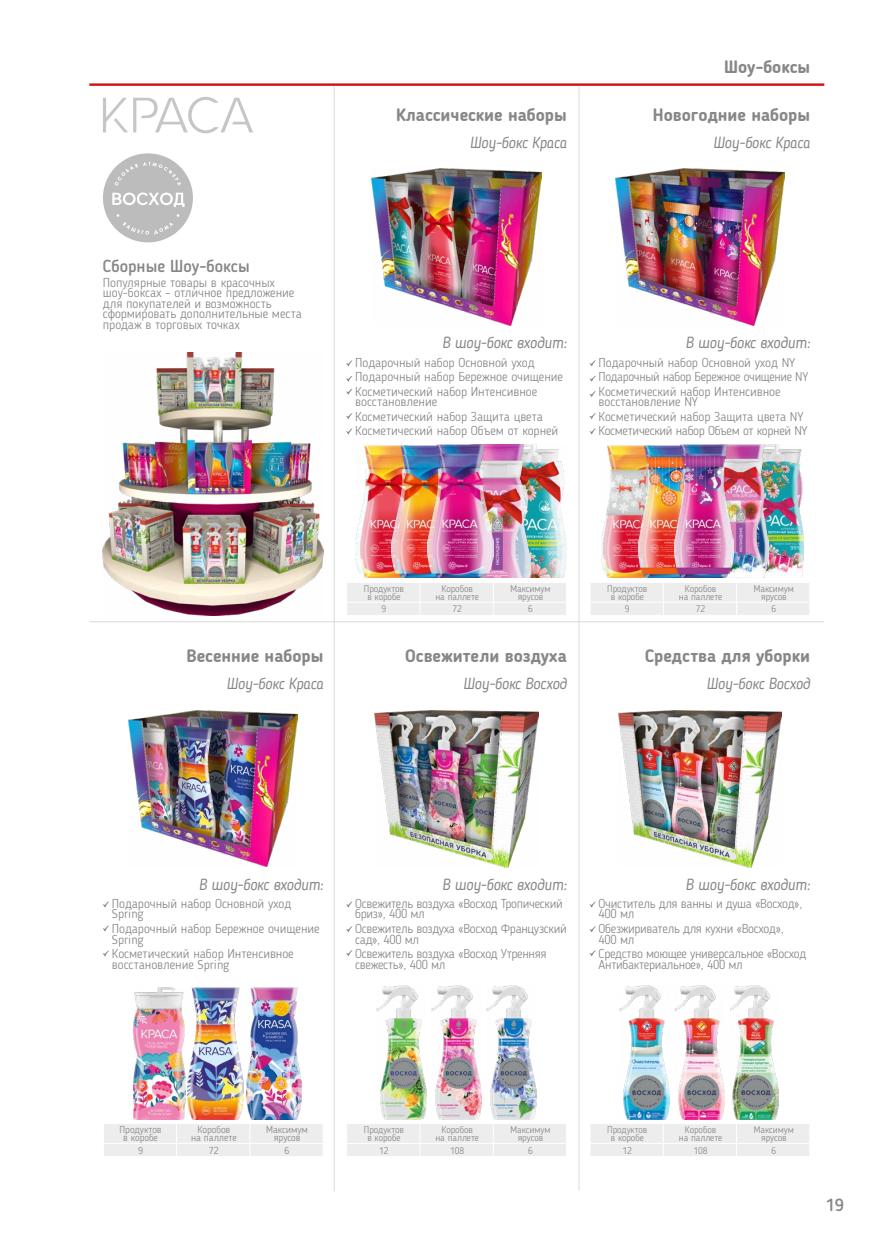
<style>
.page{position:relative;width:874px;height:1241px;background:#fff}
.page>*{position:absolute;margin:0;border:0;box-sizing:border-box;transform-origin:0 0}
.t1{font:700 17.5px "Blogger Sans";color:#878787}
.t2{font:500 17.5px "Blogger Sans";color:#878787}
.t3{font:500 16.97px "Blogger Sans";color:#878787}
.t4{font:italic 15.75px "Blogger Sans";letter-spacing:-.01em;color:#878787;scale:.96 1}
.t5{font:300 12.6px/14.5px "Blogger Sans";color:#878787}
.t6{font:300 12.6px/10.5px "Blogger Sans";letter-spacing:-.02em;color:#878787}
.t7{font:300 9.97px/8.4px "Blogger Sans";color:#878787;text-align:center}
.t8{font:300 9.45px/8.4px "Blogger Sans";color:#878787;text-align:center}
</style>
<div class="page">
<hr style="left:89px;top:83px;width:734px;height:3px;background:#cd1719">
<hr style="left:89px;top:621px;width:734px;height:1px;background:#dadada">
<hr style="left:333px;top:86px;width:1px;height:1105px;background:#dadada">
<hr style="left:578px;top:86px;width:1px;height:1104px;background:#dadada">
<svg style="left:103px;top:901px;width:6px;height:6px"></svg>
<svg style="left:103px;top:925px;width:6px;height:6px"></svg>
<svg style="left:103px;top:950px;width:6px;height:6px"></svg>
<div style="left:104px;top:1124px;width:219px;height:32px;background:#ededed"></div>
<hr style="left:250px;top:1155px;width:73px;height:1px;background:#fff">
<img style="left:128px;top:710px;width:170px;height:156px">
<img style="left:133px;top:987px;width:53px;height:131px">
<img style="left:188px;top:987px;width:55px;height:131px">
<img style="left:246px;top:987px;width:56px;height:131px">
<div style="left:347px;top:583px;width:219px;height:32px;background:#ededed"></div>
<svg style="left:346px;top:360px;width:6px;height:6px"></svg>
<svg style="left:346px;top:376px;width:6px;height:6px"></svg>
<svg style="left:346px;top:388px;width:6px;height:7px"></svg>
<svg style="left:346px;top:413px;width:6px;height:6px"></svg>
<svg style="left:346px;top:428px;width:6px;height:6px"></svg>
<img style="left:371px;top:169px;width:170px;height:156px">
<img style="left:530px;top:444px;width:36px;height:134px">
<img style="left:493px;top:444px;width:37px;height:134px">
<img style="left:355px;top:446px;width:36px;height:132px">
<img style="left:391px;top:445px;width:36px;height:133px">
<img style="left:427px;top:444px;width:66px;height:134px">
<div style="left:591px;top:583px;width:218px;height:32px;background:#ededed"></div>
<svg style="left:589px;top:360px;width:6px;height:6px"></svg>
<svg style="left:589px;top:376px;width:6px;height:6px"></svg>
<svg style="left:589px;top:391px;width:6px;height:6px"></svg>
<svg style="left:589px;top:413px;width:6px;height:6px"></svg>
<svg style="left:589px;top:428px;width:6px;height:6px"></svg>
<img style="left:768px;top:444px;width:34px;height:134px">
<img style="left:733px;top:444px;width:35px;height:134px">
<img style="left:601px;top:445px;width:36px;height:133px">
<img style="left:637px;top:445px;width:37px;height:133px">
<img style="left:674px;top:444px;width:59px;height:134px">
<img style="left:615px;top:169px;width:169px;height:157px">
<div style="left:347px;top:1124px;width:219px;height:32px;background:#ededed"></div>
<hr style="left:493px;top:1155px;width:73px;height:1px;background:#fff">
<svg style="left:346px;top:901px;width:6px;height:6px"></svg>
<svg style="left:346px;top:926px;width:6px;height:6px"></svg>
<svg style="left:346px;top:950px;width:6px;height:6px"></svg>
<img style="left:374px;top:710px;width:164px;height:156px">
<img style="left:486px;top:985px;width:50px;height:133px">
<img style="left:376px;top:985px;width:50px;height:133px">
<img style="left:431px;top:985px;width:50px;height:133px">
<div style="left:591px;top:1124px;width:218px;height:32px;background:#ededed"></div>
<hr style="left:736px;top:1155px;width:73px;height:1px;background:#fff">
<svg style="left:589px;top:902px;width:6px;height:5px"></svg>
<svg style="left:589px;top:926px;width:6px;height:6px"></svg>
<svg style="left:589px;top:950px;width:6px;height:6px"></svg>
<img style="left:730px;top:985px;width:48px;height:133px">
<img style="left:619px;top:985px;width:50px;height:133px">
<img style="left:674px;top:985px;width:50px;height:133px">
<img style="left:618px;top:710px;width:163px;height:156px">
<svg style="left:103px;top:97px;width:150px;height:36px"></svg>
<div style="left:103px;top:153px;width:90px;height:89px;background:#bcbcbc;border-radius:50%"></div>
<svg style="left:115px;top:162px;width:66px;height:24px"></svg>
<svg style="left:112px;top:192px;width:72px;height:15px"></svg>
<svg style="left:116px;top:214px;width:63px;height:20px"></svg>
<img style="left:103px;top:352px;width:220px;height:263px">
<h2 class="t3" style="left:103px;top:256px;width:148px">Сборные Шоу-боксы</h2>
<p class="t5" style="left:103px;top:277px;width:200px;line-height:10.5px">Популярные товары в красочных шоу-боксах – отличное предложение для покупателей и возможность сформировать дополнительные места продаж в торговых точках</p>
<h1 class="t1" style="left:396px;top:104px;width:172px">Классические наборы</h1>
<p class="t4" style="left:469px;top:133px;width:102px">Шоу-бокс Краса</p>
<h1 class="t1" style="left:723px;top:56px;width:88px">Шоу-боксы</h1>
<h1 class="t1" style="left:652px;top:104px;width:159px">Новогодние наборы</h1>
<p class="t4" style="left:713px;top:133px;width:102px">Шоу-бокс Краса</p>
<p class="t4" style="left:442px;top:333px;width:131px">В шоу-бокс входит:</p>
<p class="t5" style="left:355px;top:355px;width:209px">Подарочный набор Основной уход<br>Подарочный набор Бережное очищение<br>Косметический набор Интенсивное</p>
<p class="t5" style="left:355px;top:394px;width:204px">восстановление<br>Косметический набор Защита цвета<br>Косметический набор Объем от корней</p>
<p class="t4" style="left:685px;top:333px;width:131px">В шоу-бокс входит:</p>
<p class="t5" style="left:598px;top:355px;width:211px">Подарочный набор Основной уход NY<br>Подарочный набор Бережное очищение NY<br>Косметический набор Интенсивное</p>
<p class="t5" style="left:598px;top:394px;width:210px">восстановление NY<br>Косметический набор Защита цвета NY<br>Косметический набор Объем от корней NY</p>
<h1 class="t1" style="left:186px;top:645px;width:138px">Весенние наборы</h1>
<p class="t4" style="left:226px;top:674px;width:102px">Шоу-бокс Краса</p>
<p class="t8" style="left:363px;top:584px;width:42px">Продуктов в коробе</p>
<p class="t8" style="left:435px;top:584px;width:45px">Коробов<br>на паллете</p>
<p class="t8" style="left:510px;top:584px;width:41px">Максимум ярусов</p>
<p class="t8" style="left:381px;top:605px;width:6px">9</p>
<p class="t8" style="left:452px;top:605px;width:11px">72</p>
<p class="t8" style="left:528px;top:605px;width:6px">6</p>
<h1 class="t1" style="left:405px;top:645px;width:163px">Освежители воздуха</h1>
<p class="t4" style="left:463px;top:674px;width:109px">Шоу-бокс Восход</p>
<p class="t8" style="left:607px;top:584px;width:42px">Продуктов в коробе</p>
<p class="t8" style="left:678px;top:584px;width:45px">Коробов<br>на паллете</p>
<p class="t8" style="left:753px;top:584px;width:41px">Максимум ярусов</p>
<p class="t8" style="left:624px;top:604px;width:6px">9</p>
<p class="t8" style="left:695px;top:604px;width:11px">72</p>
<p class="t8" style="left:771px;top:604px;width:6px">6</p>
<h1 class="t1" style="left:644px;top:645px;width:166px">Средства для уборки</h1>
<p class="t4" style="left:706px;top:674px;width:109px">Шоу-бокс Восход</p>
<p class="t4" style="left:199px;top:874px;width:131px">В шоу-бокс входит:</p>
<p class="t5" style="left:112px;top:898px;width:181px;line-height:10.5px">Подарочный набор Основной уход<br>Spring</p>
<p class="t5" style="left:112px;top:923px;width:209px;line-height:10.5px">Подарочный набор Бережное очищение<br>Spring</p>
<p class="t5" style="left:112px;top:947px;width:183px;line-height:11.4px">Косметический набор Интенсивное восстановление Spring</p>
<p class="t4" style="left:442px;top:874px;width:131px">В шоу-бокс входит:</p>
<p class="t6" style="left:355px;top:898px;width:209px">Освежитель воздуха «Восход Тропический бриз», 400 мл</p>
<p class="t6" style="left:355px;top:923px;width:213px">Освежитель воздуха «Восход Французский сад», 400 мл</p>
<p class="t6" style="left:355px;top:948px;width:193px">Освежитель воздуха «Восход Утренняя свежесть», 400 мл</p>
<p class="t4" style="left:685px;top:874px;width:131px">В шоу-бокс входит:</p>
<p class="t6" style="left:598px;top:898px;width:205px">Очиститель для ванны и душа «Восход»,<br>400 мл</p>
<p class="t6" style="left:598px;top:923px;width:186px">Обезжириватель для кухни «Восход»,<br>400 мл</p>
<p class="t6" style="left:598px;top:948px;width:209px">Средство моющее универсальное «Восход<br>Антибактериальное», 400 мл</p>
<p class="t7" style="left:119px;top:1125px;width:43px">Продуктов в коробе</p>
<p class="t7" style="left:191px;top:1125px;width:47px">Коробов<br>на паллете</p>
<p class="t7" style="left:266px;top:1125px;width:43px">Максимум ярусов</p>
<p class="t7" style="left:138px;top:1145px;width:6px">9</p>
<p class="t7" style="left:209px;top:1145px;width:11px">72</p>
<p class="t7" style="left:284px;top:1145px;width:6px">6</p>
<p class="t8" style="left:363px;top:1125px;width:42px">Продуктов в коробе</p>
<p class="t8" style="left:435px;top:1125px;width:45px">Коробов<br>на паллете</p>
<p class="t8" style="left:510px;top:1125px;width:41px">Максимум ярусов</p>
<p class="t8" style="left:379px;top:1145px;width:11px">12</p>
<p class="t8" style="left:450px;top:1145px;width:16px">108</p>
<p class="t8" style="left:528px;top:1145px;width:6px">6</p>
<p class="t8" style="left:607px;top:1125px;width:42px">Продуктов в коробе</p>
<p class="t8" style="left:678px;top:1125px;width:45px">Коробов<br>на паллете</p>
<p class="t8" style="left:753px;top:1125px;width:41px">Максимум ярусов</p>
<p class="t8" style="left:622px;top:1145px;width:11px">12</p>
<p class="t8" style="left:693px;top:1145px;width:16px">108</p>
<p class="t8" style="left:771px;top:1145px;width:6px">6</p>
<h1 class="t2" style="left:825px;top:1193px;width:20px">19</h1>
</div>
